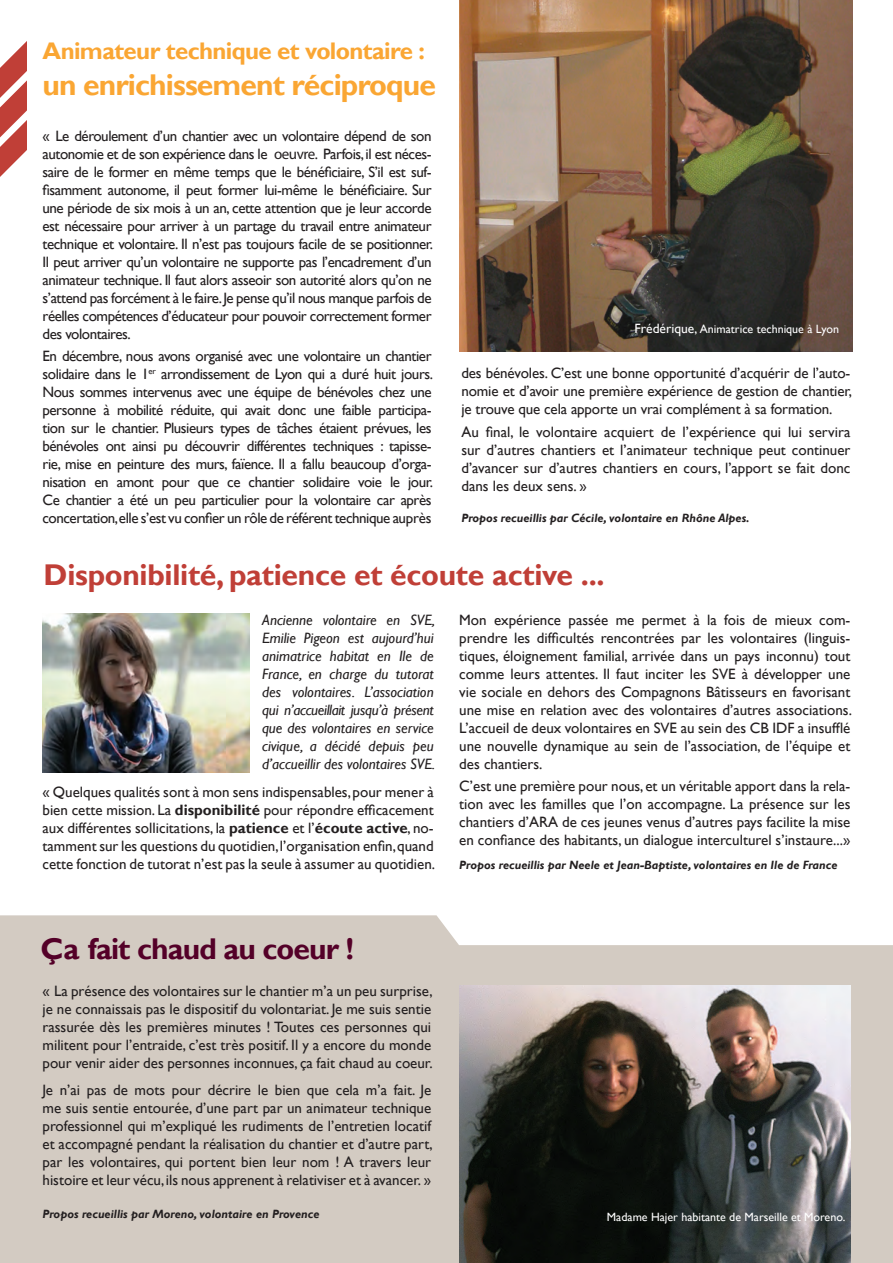
<style>
.page{position:relative;width:893px;height:1263px;background:#fff}
.page>*{position:absolute;margin:0;border:0;box-sizing:border-box;transform-origin:0 0}
.t1{font:700 30px "Gill Sans";letter-spacing:-.01em;color:#c03f37}
.t2{font:700 30px "Gill Sans";letter-spacing:-.03em;color:#faa633}
.t3{font:700 30px "Gill Sans";letter-spacing:-.03em;color:#540028}
.t4{font:700 24px "Gill Sans";letter-spacing:-.025em;color:#faa633}
.t5{font:15px/18px "Gill Sans";color:#231f20;text-align:justify}
.t6{font:italic 15px/18px "Gill Sans";color:#231f20;text-align:justify}
.t7{font:italic 700 12px "Gill Sans";color:#231f20}
.t8{font:12px "Gill Sans";color:#fff}
.s1{font-family:"Myriad Pro"}
.s2{font-size:13.5px}
.s3{font-weight:700}
</style>
<div class="page">
<div style="left:0;top:915px;width:893px;height:348px;background:#d3cbc2"></div>
<img style="left:43px;top:614px;width:206px;height:158px">
<img style="left:459px;top:985px;width:391px;height:278px">
<img style="left:459px;top:0;width:394px;height:351px">
<svg style="left:0;top:41px;width:27px;height:136px"></svg>
<h2 class="t4" style="left:43px;top:37px;width:384px">Animateur technique et volontaire :</h2>
<h1 class="t2" style="left:43px;top:67px;width:395px">un enrichissement réciproque</h1>
<p class="t5" style="left:43px;top:127px;width:392px">« Le déroulement d’un chantier avec un volontaire dépend de son autonomie et de son expérience dans le <span class="s1">oeuvre</span>. Parfois, il est néces&shy;saire de le former en même temps que le bénéficiaire, S’il est suf&shy;fisamment autonome, il peut former lui-même le bénéficiaire. Sur une période de six mois à un an, cette attention que je leur accorde est nécessaire pour arriver à un partage du travail entre animateur technique et volontaire. Il n’est pas toujours facile de se positionner.<br>Il peut arriver qu’un volontaire ne supporte pas l’encadrement d’un animateur technique. Il faut alors asseoir son autorité alors qu’on ne s’attend pas forcément à le faire. Je pense qu’il nous manque parfois de réelles compétences d’éducateur pour pouvoir correctement former des volontaires.</p>
<p class="t5" style="left:43px;top:347px;width:392px">En décembre, nous avons organisé avec une volontaire un chantier solidaire dans le 1<sup>er</sup> arrondissement de Lyon qui a duré huit jours.<br>Nous sommes intervenus avec une équipe de bénévoles chez une personne à mobilité réduite, qui avait donc une faible participa&shy;tion sur le chantier. Plusieurs types de tâches étaient prévues, les bénévoles ont ainsi pu découvrir différentes techniques : tapisse&shy;rie, mise en peinture des murs, faïence. Il a fallu beaucoup d’orga&shy;nisation en amont pour que ce chantier solidaire voie le jour.<br>Ce chantier a été un peu particulier pour la volontaire car après concertation,elle s’est vu confier un rôle de référent technique auprès</p>
<p class="t8" style="left:634px;top:322px;width:206px"><span class="s2">Frédérique,</span> Animatrice technique à Lyon</p>
<p class="t5" style="left:461px;top:365px;width:392px">des bénévoles. C’est une bonne opportunité d’acquérir de l’auto&shy;nomie et d’avoir une première expérience de gestion de chantier, je trouve que cela apporte un vrai complément à sa formation.</p>
<p class="t5" style="left:461px;top:423px;width:391px">Au final, le volontaire acquiert de l’expérience qui lui servira sur d’autres chantiers et l’animateur technique peut continuer d’avancer sur d’autres chantiers en cours, l’apport se fait donc dans les deux sens. »</p>
<p class="t7" style="left:461px;top:511px;width:290px">Propos recueillis par Cécile, volontaire en Rhône Alpes.</p>
<h1 class="t1" style="left:44px;top:556px;width:563px">Disponibilité, patience et écoute active ...</h1>
<p class="t6" style="left:262px;top:611px;width:174px">Ancienne volontaire en SVE, Emilie Pigeon est aujourd’hui animatrice habitat en Ile de France, en charge du tutorat des volontaires. L’association qui n’accueillait jusqu’à présent que des volontaires en service civique, a décidé depuis peu d’accueillir des volontaires SVE.</p>
<p class="t5" style="left:43px;top:784px;width:394px">« Quelques qualités sont à mon sens indispensables, pour mener à bien cette mission. La <span class="s3">disponibilité</span> pour répondre efficacement aux différentes sollicitations, la <span class="s3">patience</span> et l’<span class="s3">écoute active</span>, no&shy;tamment sur les questions du quotidien, l’organisation enfin, quand cette fonction de tutorat n’est pas la seule à assumer au quotidien.</p>
<p class="t5" style="left:459px;top:611px;width:394px">Mon expérience passée me permet à la fois de mieux com&shy;prendre les difficultés rencontrées par les volontaires (linguis&shy;tiques, éloignement familial, arrivée dans un pays inconnu) tout comme leurs attentes. Il faut inciter les SVE à développer une vie sociale en dehors des Compagnons Bâtisseurs en favorisant une mise en relation avec des volontaires d’autres associations.<br>L’accueil de deux volontaires en SVE au sein des CB IDF a insufflé une nouvelle dynamique au sein de l’association, de l’équipe et des chantiers.</p>
<p class="t5" style="left:459px;top:778px;width:393px">C’est une première pour nous, et un véritable apport dans la rela&shy;tion avec les familles que l’on accompagne. La présence sur les chantiers d’ARA de ces jeunes venus d’autres pays facilite la mise en confiance des habitants, un dialogue interculturel s’instaure...»</p>
<p class="t7" style="left:459px;top:858px;width:380px">Propos recueillis par Neele et Jean-Baptiste, volontaires en Ile de France</p>
<h1 class="t3" style="left:40px;top:931px;width:315px">ça fait chaud au coeur !</h1>
<p class="t5" style="left:43px;top:982px;width:392px">« La présence des volontaires sur le chantier m’a un peu surprise, je ne connaissais pas le dispositif du volontariat. Je me suis sentie rassurée dès les premières minutes ! Toutes ces personnes qui militent pour l’entraide, c’est très positif. Il y a encore du monde pour venir aider des personnes inconnues, ça fait chaud au coeur.</p>
<p class="t5" style="left:43px;top:1081px;width:392px">Je n’ai pas de mots pour décrire le bien que cela m’a fait. Je me suis sentie entourée, d’une part par un animateur technique professionnel qui m’expliqué les rudiments de l’entretien locatif et accompagné pendant la réalisation du chantier et d’autre part, par les volontaires, qui portent bien leur nom ! A travers leur histoire et leur vécu, ils nous apprenent à relativiser et à avancer. »</p>
<p class="t7" style="left:43px;top:1207px;width:278px">Propos recueillis par Moreno, volontaire en Provence</p>
<p class="t8" style="left:607px;top:1209px;width:240px">Madame Hajer habitante de Marseille et Moreno.</p>
</div>
